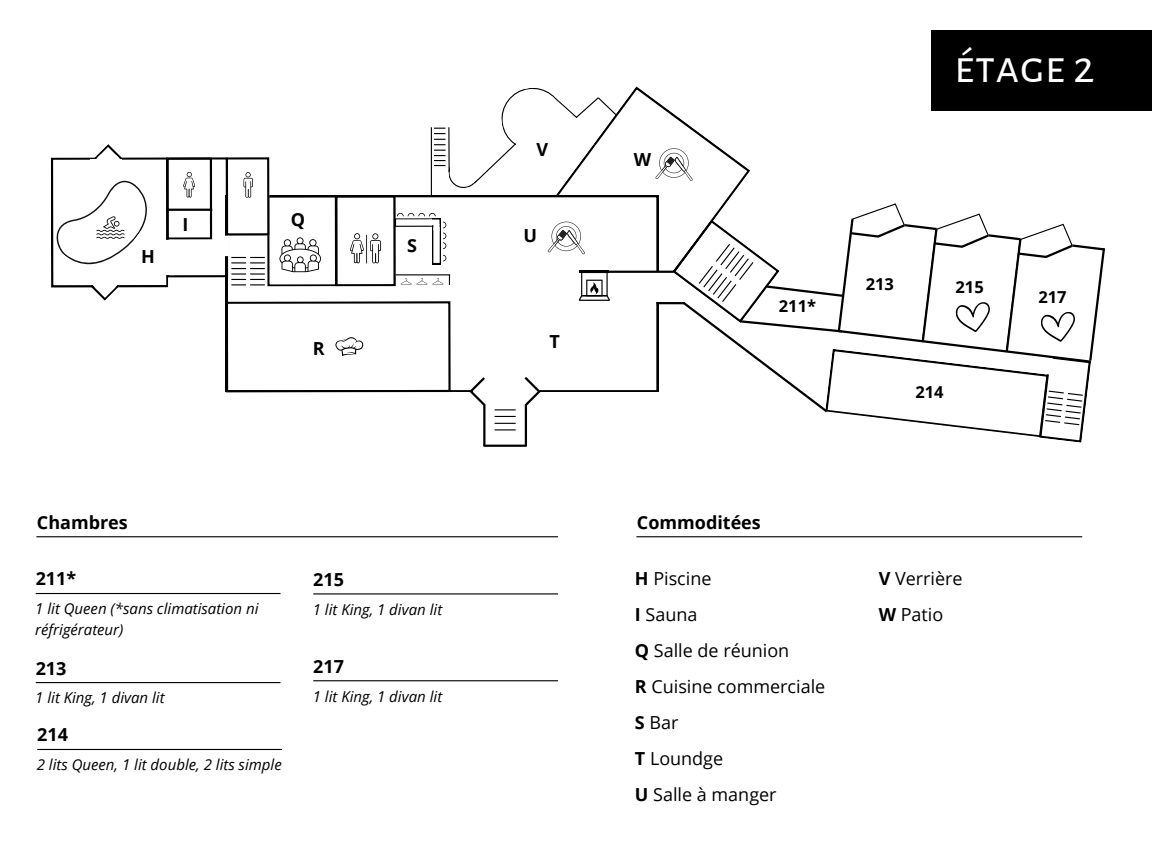
<style>
.page{position:relative;width:1152px;height:864px;background:#fff}
.page>*{position:absolute;margin:0;border:0;box-sizing:border-box;transform-origin:0 0}
.t1{font:47.4px "Alegreya Sans SC";color:#fff}
.t2{font:18px/36px "Open Sans";color:#000}
.t3{font:700 18px "Open Sans";color:#000}
.t4{font:700 16.5px "Open Sans";color:#000}
.t5{font:italic 15px/20.2px "Open Sans";color:#000}
.s1{font-weight:700}
</style>
<div class="page">
<hr style="left:483px;top:404px;width:2px;height:42px;background:#000">
<hr style="left:525px;top:405px;width:2px;height:41px;background:#000">
<hr style="left:484px;top:445px;width:43px;height:2px;background:#000">
<div style="left:932px;top:30px;width:220px;height:81px;background:#000"></div>
<hr style="left:36px;top:593px;width:245px;height:1px;background:#000">
<hr style="left:36px;top:682px;width:245px;height:1px;background:#000">
<hr style="left:37px;top:749px;width:245px;height:1px;background:#000">
<hr style="left:36px;top:536px;width:522px;height:1px;background:#000">
<hr style="left:313px;top:593px;width:245px;height:2px;background:#000">
<hr style="left:313px;top:680px;width:245px;height:1px;background:#000">
<hr style="left:636px;top:536px;width:446px;height:1px;background:#000">
<svg style="left:51px;top:86px;width:1054px;height:357px"></svg>
<p class="t3" style="left:141px;top:244px;width:15px">H</p>
<p class="t3" style="left:182px;top:211px;width:7px">I</p>
<p class="t3" style="left:291px;top:206px;width:16px">Q</p>
<p class="t3" style="left:313px;top:336px;width:13px">R</p>
<p class="t3" style="left:407px;top:232px;width:11px">S</p>
<p class="t3" style="left:37px;top:509px;width:92px">Chambres</p>
<p class="t3" style="left:36px;top:566px;width:42px">211*</p>
<p class="t5" style="left:35px;top:598px;width:225px">1 lit Queen (*sans climatisation ni réfrigérateur)</p>
<p class="t3" style="left:36px;top:655px;width:32px">213</p>
<p class="t5" style="left:35px;top:688px;width:131px">1 lit King, 1 divan lit</p>
<p class="t3" style="left:37px;top:722px;width:32px">214</p>
<p class="t5" style="left:37px;top:754px;width:247px">2 lits Queen, 1 lit double, 2 lits simple</p>
<p class="t3" style="left:313px;top:567px;width:32px">215</p>
<p class="t5" style="left:313px;top:599px;width:131px">1 lit King, 1 divan lit</p>
<p class="t3" style="left:313px;top:653px;width:32px">217</p>
<p class="t5" style="left:313px;top:686px;width:131px">1 lit King, 1 divan lit</p>
<p class="t3" style="left:536px;top:136px;width:13px">V</p>
<p class="t3" style="left:523px;top:223px;width:15px">U</p>
<p class="t3" style="left:549px;top:329px;width:12px">T</p>
<p class="t3" style="left:634px;top:146px;width:19px">W</p>
<p class="t1" style="left:954px;top:44px;width:142px">étage 2</p>
<p class="t4" style="left:779px;top:295px;width:39px">211*</p>
<h1 class="t4" style="left:866px;top:272px;width:30px">213</h1>
<p class="t4" style="left:956px;top:275px;width:30px">215</p>
<p class="t4" style="left:915px;top:381px;width:30px">214</p>
<p class="t4" style="left:1038px;top:285px;width:30px">217</p>
<p class="t3" style="left:637px;top:509px;width:125px">Commoditées</p>
<p class="t2" style="left:635px;top:560px;width:192px"><span class="s1">H</span> Piscine<br><span class="s1">I</span> Sauna<br><span class="s1">Q</span> Salle de réunion<br><span class="s1">R</span> Cuisine commerciale<br><span class="s1">S</span> Bar<br><span class="s1">T</span> Loundge<br><span class="s1">U</span> Salle à manger</p>
<p class="t2" style="left:879px;top:560px;width:85px"><span class="s1">V</span> Verrière<br><span class="s1">W</span> Patio</p>
</div>
